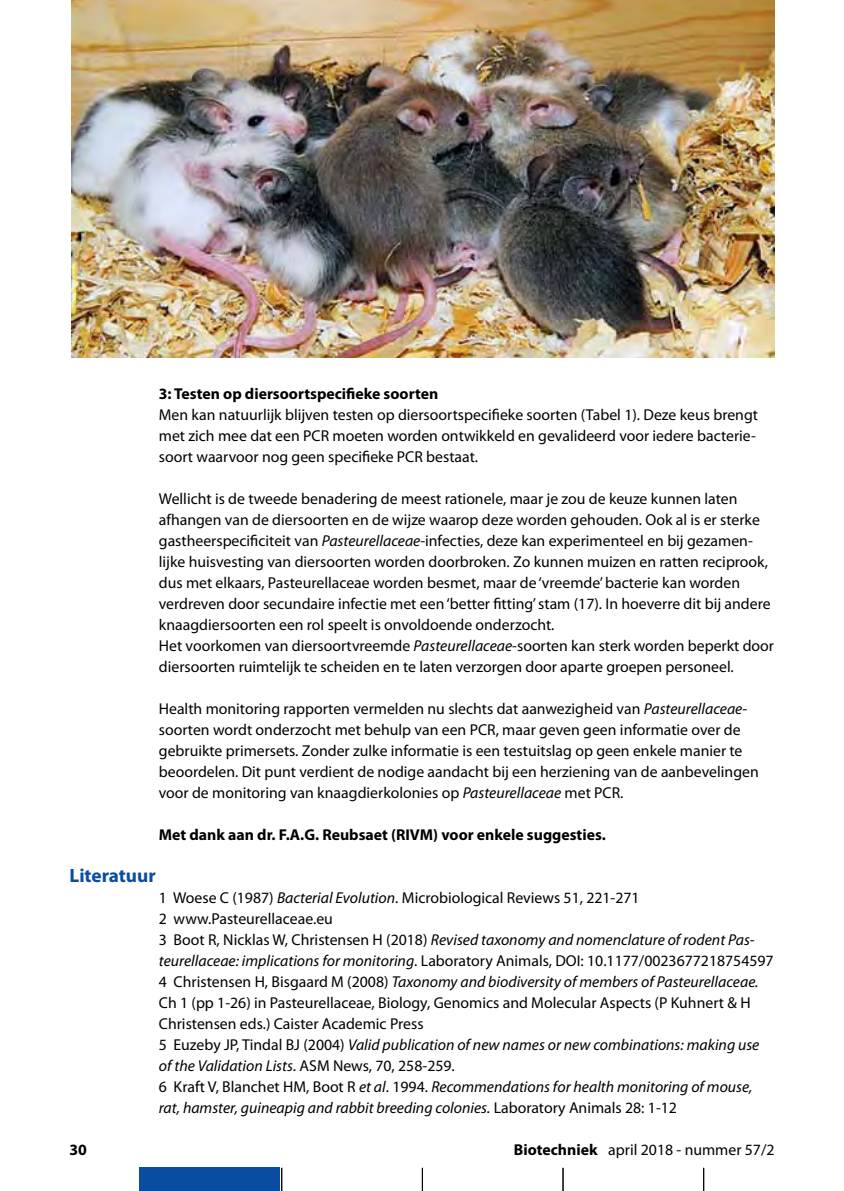
<style>
.page{position:relative;width:844px;height:1191px;background:#fff}
.page>*{position:absolute;margin:0;border:0;box-sizing:border-box;transform-origin:0 0}
.t1{font:700 19.25px "Myriad Pro";color:#084da1}
.t2{font:15.75px/21px "Myriad Pro";color:#000}
.t3{font:700 15.75px "Myriad Pro";color:#000}
.s1{font-style:italic}
.s2{font-weight:700}
</style>
<div class="page">
<svg style="left:281px;top:1167px;width:1px;height:24px"></svg>
<svg style="left:422px;top:1167px;width:1px;height:24px"></svg>
<svg style="left:562px;top:1167px;width:1px;height:24px"></svg>
<svg style="left:703px;top:1167px;width:1px;height:24px"></svg>
<div style="left:139px;top:1167px;width:140px;height:24px;background:#084da1"></div>
<img style="left:71px;top:0;width:703px;height:357px">
<p class="t3" style="left:159px;top:383px;width:281px">3: Testen op diersoortspecifieke soorten</p>
<p class="t2" style="left:159px;top:404px;width:600px">Men kan natuurlijk blijven testen op diersoortspecifieke soorten (Tabel 1). Deze keus brengt met zich mee dat een PCR moeten worden ontwikkeld en gevalideerd voor iedere bacterie&shy;soort waarvoor nog geen specifieke PCR bestaat.</p>
<p class="t2" style="left:159px;top:488px;width:616px">Wellicht is de tweede benadering de meest rationele, maar je zou de keuze kunnen laten afhangen van de diersoorten en de wijze waarop deze worden gehouden. Ook al is er sterke gastheerspecificiteit van <span class="s1">Pasteurellaceae</span>-infecties, deze kan experimenteel en bij gezamen&shy;lijke huisvesting van diersoorten worden doorbroken. Zo kunnen muizen en ratten reciprook, dus met elkaars, Pasteurellaceae worden besmet, maar de ‘vreemde’ bacterie kan worden verdreven door secundaire infectie met een ‘better fitting’ stam (17). In hoeverre dit bij andere knaagdiersoorten een rol speelt is onvoldoende onderzocht.<br>Het voorkomen van diersoortvreemde <span class="s1">Pasteurellaceae</span>-soorten kan sterk worden beperkt door diersoorten ruimtelijk te scheiden en te laten verzorgen door aparte groepen personeel.</p>
<p class="t2" style="left:159px;top:698px;width:601px">Health monitoring rapporten vermelden nu slechts dat aanwezigheid van <span class="s1">Pasteurellaceae&shy;</span>soorten wordt onderzocht met behulp van een PCR, maar geven geen informatie over de gebruikte primersets. Zonder zulke informatie is een testuitslag op geen enkele manier te beoordelen. Dit punt verdient de nodige aandacht bij een herziening van de aanbevelingen voor de monitoring van knaagdierkolonies op <span class="s1">Pasteurellaceae</span> met PCR.</p>
<p class="t3" style="left:159px;top:824px;width:448px">Met dank aan dr. F.A.G. Reubsaet (RIVM) voor enkele suggesties.</p>
<p class="t1" style="left:69px;top:863px;width:88px">Literatuur</p>
<p class="t2" style="left:159px;top:887px;width:616px">1 Woese C (1987) <span class="s1">Bacterial Evolution</span>. Microbiological Reviews 51, 221-271<br>2 www.Pasteurellaceae.eu<br>3 Boot R, Nicklas W, Christensen H (2018) <span class="s1">Revised taxonomy and nomenclature of rodent Pas&shy;teurellaceae: implications for monitoring</span>. Laboratory Animals, DOI: 10.1177/0023677218754597<br>4 Christensen H, Bisgaard M (2008) <span class="s1">Taxonomy and biodiversity of members of Pasteurellaceae.<br></span>Ch 1 (pp 1-26) in Pasteurellaceae, Biology, Genomics and Molecular Aspects (P Kuhnert &amp; H Christensen eds.) Caister Academic Press<br>5 Euzeby JP, Tindal BJ (2004) <span class="s1">Valid publication of new names or new combinations: making use of the Validation Lists</span>. ASM News, 70, 258-259.<br>6 Kraft V, Blanchet HM, Boot R <span class="s1">et al</span>. 1994. <span class="s1">Recommendations for health monitoring of mouse, rat, hamster, guineapig and rabbit breeding colonies.</span> Laboratory Animals 28: 1-12</p>
<p class="t3" style="left:69px;top:1139px;width:19px">30</p>
<p class="t2" style="left:513px;top:1139px;width:262px"><span class="s2">Biotechniek</span> april 2018 - nummer 57/2</p>
</div>
